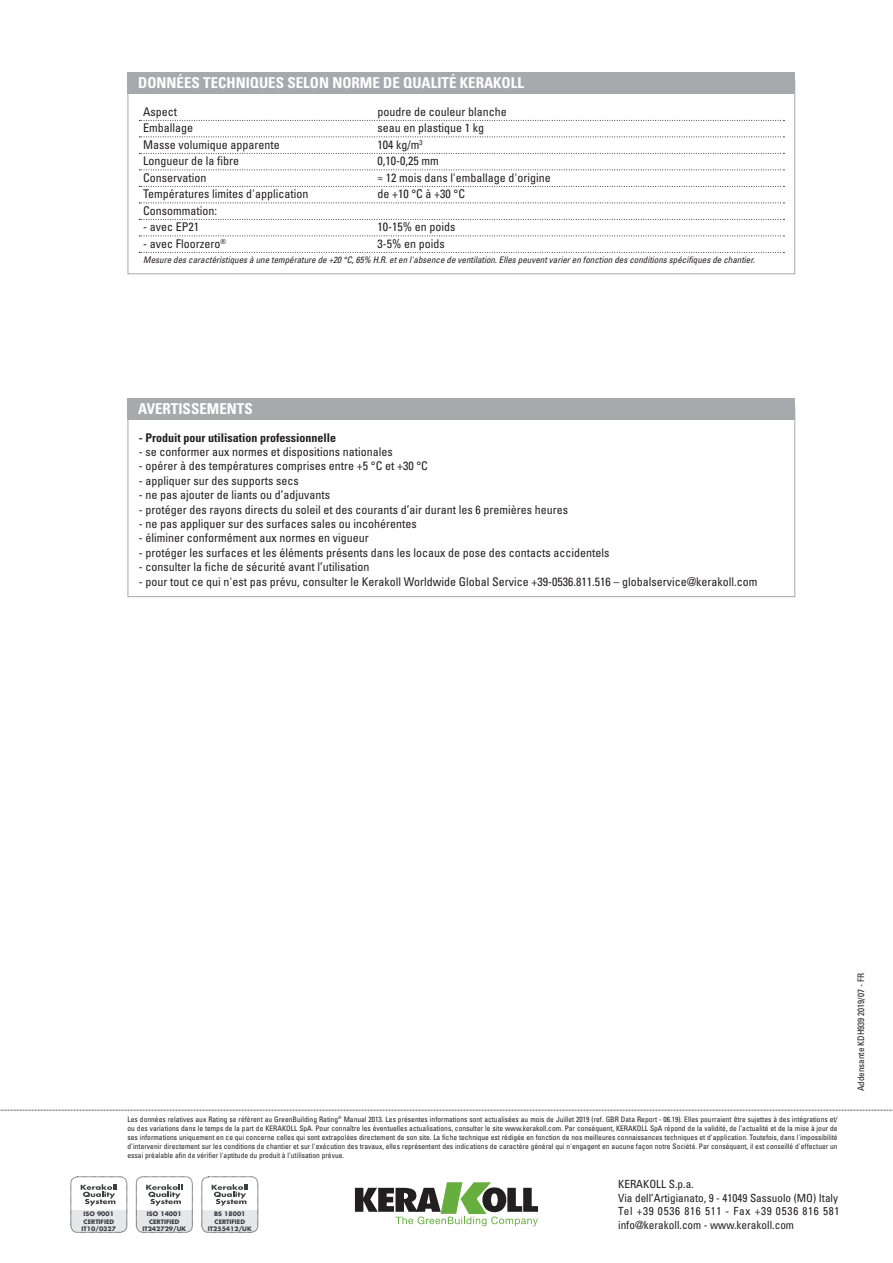
<style>
.page{position:relative;width:893px;height:1263px;background:#fff}
.page>*{position:absolute;margin:0;border:0;box-sizing:border-box;transform-origin:0 0}
.titolo_box{font:700 condensed 15px "Univers LT Std";color:#fff}
.testo_box{font:condensed 12px "Univers LT Std";color:#231f20}
.tabelle_-_testo{font:condensed 12px "Univers LT Std";color:#231f20}
.testo_box_bold{font:700 condensed 12px "Univers LT Std";color:#231f20}
.t1{font:condensed 11.25px/13.5px "Univers LT Std";color:#231f20}
.tabelle_-_note{font:italic condensed 9px "Univers LT Std";color:#231f20}
.notag_eco_codice_sc{font:condensed 9px "Univers LT Std";color:#231f20}
.t2{font:condensed 7.5px/9px "Univers LT Std";color:#231f20;text-align:justify}
.t3{font:700 6px/7.2px "Futura Std";color:#3c3f44;text-align:center}
</style>
<div class="page">
<svg style="left:0;top:1110px;width:893px;height:1px"></svg>
<div style="left:71px;top:1176px;width:56px;height:56px;border:1px dashed #231f20;border-radius:7px"></div>
<svg style="left:71px;top:1184px;width:56px;height:48px"></svg>
<div style="left:136px;top:1176px;width:56px;height:56px;border:1px dashed #231f20;border-radius:7px"></div>
<svg style="left:136px;top:1184px;width:56px;height:48px"></svg>
<div style="left:202px;top:1176px;width:56px;height:56px;border:1px dashed #231f20;border-radius:7px"></div>
<svg style="left:202px;top:1184px;width:56px;height:48px"></svg>
<svg style="left:355px;top:1182px;width:183px;height:44px"></svg>
<div style="left:128px;top:398px;width:667px;height:21px;background:#a8a9ad"></div>
<svg style="left:139px;top:120px;width:645px;height:1px"></svg>
<svg style="left:139px;top:136px;width:645px;height:1px"></svg>
<svg style="left:139px;top:153px;width:645px;height:1px"></svg>
<svg style="left:139px;top:169px;width:645px;height:1px"></svg>
<svg style="left:139px;top:186px;width:645px;height:1px"></svg>
<svg style="left:139px;top:202px;width:645px;height:1px"></svg>
<svg style="left:139px;top:219px;width:645px;height:1px"></svg>
<svg style="left:139px;top:235px;width:645px;height:1px"></svg>
<svg style="left:139px;top:252px;width:645px;height:1px"></svg>
<div style="left:128px;top:72px;width:667px;height:22px;background:#a8a9ad"></div>
<p class="titolo_box" style="left:138px;top:74px;width:387px">DONNÉES TECHNIQUES SELON NORME DE QUALITÉ KERAKOLL</p>
<p class="tabelle_-_testo" style="left:143px;top:104px;width:35px">Aspect</p>
<p class="tabelle_-_testo" style="left:377px;top:104px;width:131px">poudre de couleur blanche</p>
<p class="tabelle_-_testo" style="left:143px;top:120px;width:51px">Emballage</p>
<p class="tabelle_-_testo" style="left:377px;top:120px;width:108px">seau en plastique 1 kg</p>
<p class="tabelle_-_testo" style="left:143px;top:137px;width:138px">Masse volumique apparente</p>
<p class="tabelle_-_testo" style="left:377px;top:137px;width:47px">104 kg/m<sup>3</sup></p>
<p class="tabelle_-_testo" style="left:143px;top:153px;width:97px">Longueur de la fibre</p>
<p class="tabelle_-_testo" style="left:377px;top:153px;width:63px">0,10-0,25 mm</p>
<p class="tabelle_-_testo" style="left:143px;top:170px;width:65px">Conservation</p>
<p class="tabelle_-_testo" style="left:377px;top:170px;width:175px">≈ 12 mois dans l'emballage d'origine</p>
<p class="tabelle_-_testo" style="left:143px;top:186px;width:167px">Températures limites d'application</p>
<p class="tabelle_-_testo" style="left:377px;top:186px;width:89px">de +10 °C à +30 °C</p>
<p class="tabelle_-_testo" style="left:143px;top:203px;width:75px">Consommation:</p>
<p class="tabelle_-_testo" style="left:143px;top:219px;width:57px">- avec EP21</p>
<p class="tabelle_-_testo" style="left:377px;top:219px;width:79px">10-15% en poids</p>
<p class="tabelle_-_testo" style="left:143px;top:236px;width:84px">- avec Floorzero<sup>®</sup></p>
<p class="tabelle_-_testo" style="left:377px;top:236px;width:69px">3-5% en poids</p>
<p class="tabelle_-_note" style="left:143px;top:254px;width:613px">Mesure des caractéristiques à une température de +20 °C, 65% H.R. et en l'absence de ventilation. Elles peuvent varier en fonction des conditions spécifiques de chantier.</p>
<p class="titolo_box" style="left:138px;top:400px;width:116px">AVERTISSEMENTS</p>
<p class="testo_box_bold" style="left:139px;top:430px;width:199px">- Produit pour utilisation professionnelle</p>
<p class="testo_box" style="left:139px;top:444px;width:255px">- se conformer aux normes et dispositions nationales</p>
<p class="testo_box" style="left:139px;top:459px;width:290px">- opérer à des températures comprises entre +5 °C et +30 °C</p>
<p class="testo_box" style="left:139px;top:473px;width:161px">- appliquer sur des supports secs</p>
<p class="testo_box" style="left:139px;top:487px;width:193px">- ne pas ajouter de liants ou d’adjuvants</p>
<p class="testo_box" style="left:139px;top:502px;width:431px">- protéger des rayons directs du soleil et des courants d’air durant les 6 premières heures</p>
<p class="testo_box" style="left:139px;top:516px;width:279px">- ne pas appliquer sur des surfaces sales ou incohérentes</p>
<p class="testo_box" style="left:139px;top:531px;width:231px">- éliminer conformément aux normes en vigueur</p>
<p class="testo_box" style="left:139px;top:545px;width:472px">- protéger les surfaces et les éléments présents dans les locaux de pose des contacts accidentels</p>
<p class="testo_box" style="left:139px;top:559px;width:232px">- consulter la fiche de sécurité avant l’utilisation</p>
<p class="testo_box" style="left:139px;top:574px;width:620px">- pour tout ce qui n'est pas prévu, consulter le Kerakoll Worldwide Global Service +39-0536.811.516 – globalservice@kerakoll.com</p>
<p class="t2" style="left:128px;top:1114px;width:712px">Les données relatives aux Rating se réfèrent au GreenBuilding Rating<sup>®</sup> Manual 2013. Les présentes informations sont actualisées au mois de Juillet 2019 (ref. GBR Data Report - 06.19). Elles pourraient être sujettes à des intégrations et/ ou des variations dans le temps de la part de KERAKOLL SpA. Pour connaître les éventuelles actualisations, consulter le site www.kerakoll.com. Par conséquent, KERAKOLL SpA répond de la validité, de l’actualité et de la mise à jour de ses informations uniquement en ce qui concerne celles qui sont extrapolées directement de son site. La fiche technique est rédigée en fonction de nos meilleures connaissances techniques et d'application. Toutefois, dans l'impossibilité d'intervenir directement sur les conditions de chantier et sur l'exécution des travaux, elles représentent des indications de caractère général qui n'engagent en aucune façon notre Société. Par conséquent, il est conseillé d'effectuer un essai préalable afin de vérifier l'aptitude du produit à l'utilisation prévue.</p>
<p class="t3" style="left:82px;top:1210px;width:36px">ISO 9001<br>CERTIFIED<br>IT10/0327</p>
<p class="t3" style="left:142px;top:1210px;width:45px">ISO 14001<br>CERTIFIED<br>IT242729/UK</p>
<p class="t3" style="left:208px;top:1210px;width:45px">BS 18001<br>CERTIFIED<br>IT255412/UK</p>
<h3 class="t1" style="left:618px;top:1177px;width:223px">KERAKOLL S.p.a.<br>Via dell’Artigianato, 9 - 41049 Sassuolo (MO) Italy Tel +39 0536 816 511 - Fax +39 0536 816 581 info@kerakoll.com - www.kerakoll.com</h3>
<p class="notag_eco_codice_sc" style="left:855px;top:1091px;width:119px;rotate:-90deg">Addensante KDH939 2019/07 - FR</p>
</div>
